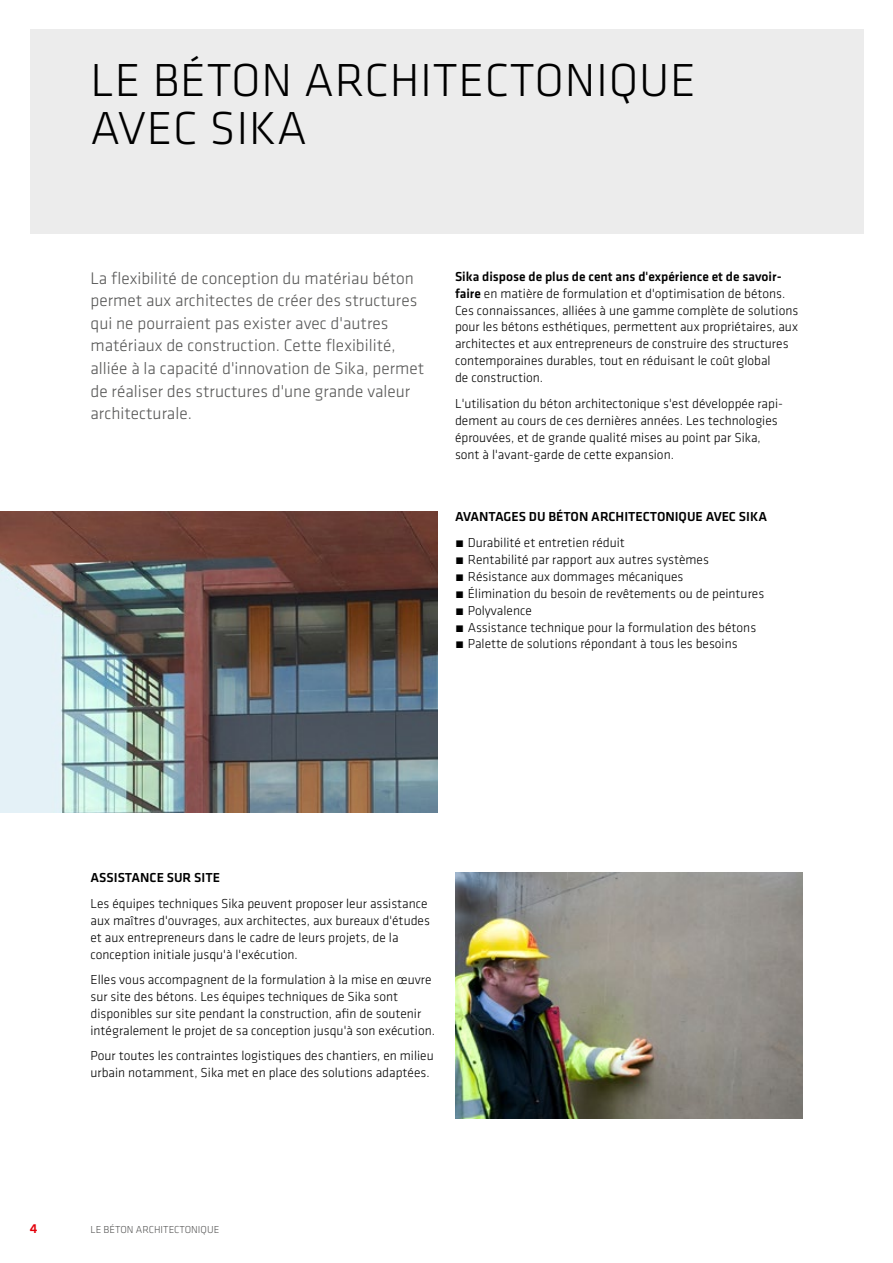
<style>
.page{position:relative;width:893px;height:1263px;background:#fff}
.page>*{position:absolute;margin:0;border:0;box-sizing:border-box;transform-origin:0 0}
.t1{font:300 48px/48px "Klavika";letter-spacing:.015em;color:#000}
.t2{font:300 17.4px/22.6px "Klavika";color:#565655}
.t3{font:300 13.5px/17px "Klavika";color:#000}
.t4{font:500 13.5px "Klavika";color:#000}
.t5{font:500 13.5px "Klavika";color:#e3000b}
.t6{font:300 10.5px "Klavika";color:#565655}
.s1{font-weight:500}
</style>
<div class="page">
<div style="left:30px;top:30px;width:833px;height:204px;background:#ececec"></div>
<img style="left:455px;top:872px;width:347px;height:246px">
<img style="left:0;top:511px;width:438px;height:302px">
<h1 class="t1" style="left:91px;top:55px;width:607px">LE BÉTON ARCHITECTONIQUE<br>AVEC SIKA</h1>
<p class="t2" style="left:91px;top:266px;width:335px">La flexibilité de conception du matériau béton permet aux architectes de créer des structures qui ne pourraient pas exister avec d'autres matériaux de construction. Cette flexibilité, alliée à la capacité d'innovation de Sika, permet de réaliser des structures d'une grande valeur architecturale.</p>
<p class="t3" style="left:455px;top:267px;width:345px"><span class="s1">Sika dispose de plus de cent ans d'expérience et de savoir&shy;faire</span> en matière de formulation et d'optimisation de bétons.<br>Ces connaissances, alliées à une gamme complète de solutions pour les bétons esthétiques, permettent aux propriétaires, aux architectes et aux entrepreneurs de construire des structures contemporaines durables, tout en réduisant le coût global<br>de construction.</p>
<p class="t3" style="left:455px;top:395px;width:330px">L'utilisation du béton architectonique s'est développée rapi&shy;dement au cours de ces dernières années. Les technologies éprouvées, et de grande qualité mises au point par Sika, sont à l'avant-garde de cette expansion.</p>
<p class="t4" style="left:455px;top:508px;width:314px">AVANTAGES DU BÉTON ARCHITECTONIQUE AVEC SIKA</p>
<p class="t3" style="left:455px;top:534px;width:311px">́ Durabilité et entretien réduit<br>́ Rentabilité par rapport aux autres systèmes<br>́ Résistance aux dommages mécaniques<br>́ Élimination du besoin de revêtements ou de peintures ́ Polyvalence<br>́ Assistance technique pour la formulation des bétons ́ Palette de solutions répondant à tous les besoins</p>
<p class="t4" style="left:91px;top:869px;width:131px">ASSISTANCE SUR SITE</p>
<p class="t3" style="left:91px;top:895px;width:341px">Les équipes techniques Sika peuvent proposer leur assistance aux maîtres d'ouvrages, aux architectes, aux bureaux d'études et aux entrepreneurs dans le cadre de leurs projets, de la conception initiale jusqu'à l'exécution.</p>
<p class="t3" style="left:91px;top:971px;width:346px">Elles vous accompagnent de la formulation à la mise en œuvre sur site des bétons. Les équipes techniques de Sika sont disponibles sur site pendant la construction, afin de soutenir intégralement le projet de sa conception jusqu'à son exécution.</p>
<p class="t3" style="left:91px;top:1047px;width:345px">Pour toutes les contraintes logistiques des chantiers, en milieu urbain notamment, Sika met en place des solutions adaptées.</p>
<p class="t5" style="left:30px;top:1219px;width:9px">4</p>
<p class="t6" style="left:91px;top:1223px;width:130px">LE BÉTON ARCHITECTONIQUE</p>
</div>
